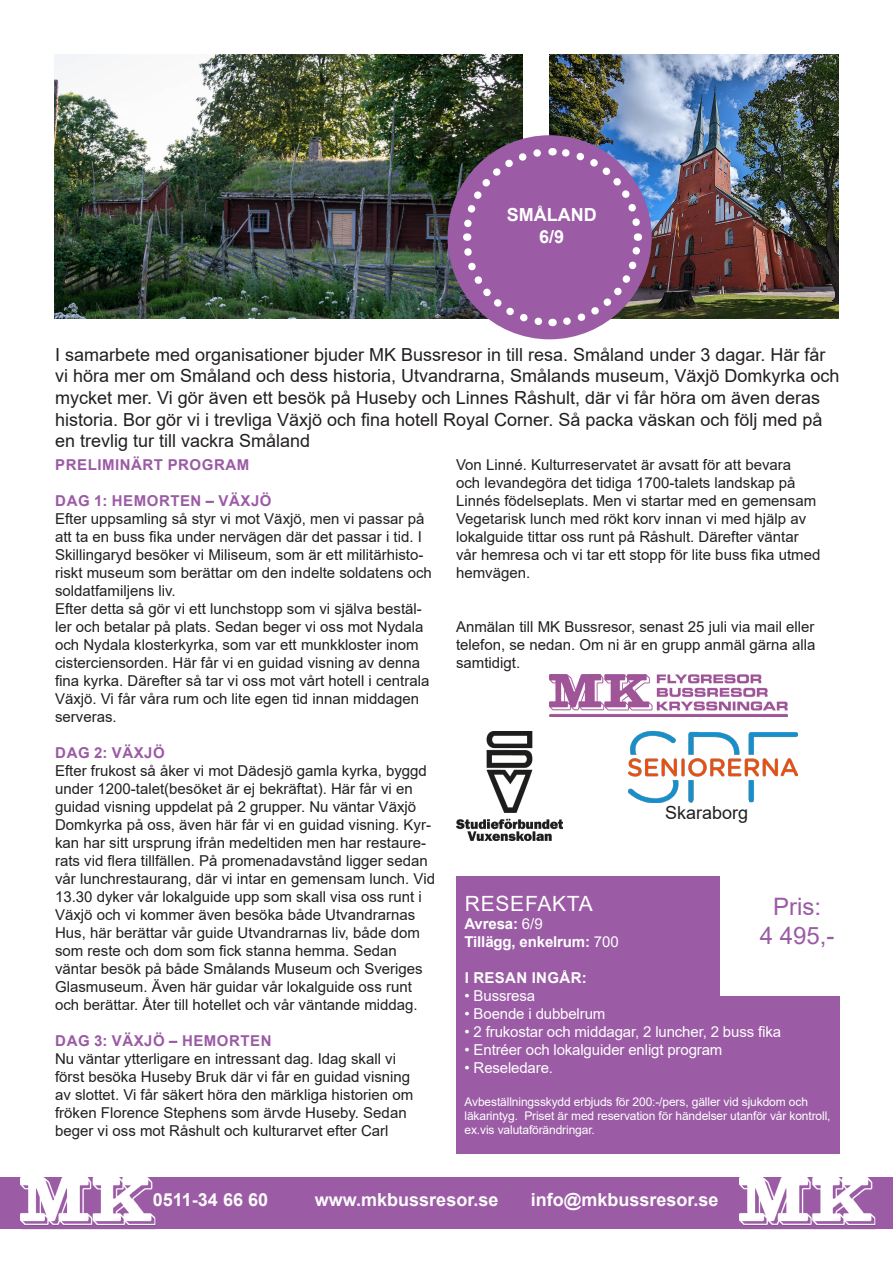
<style>
.page{position:relative;width:893px;height:1263px;background:#fff}
.page>*{position:absolute;margin:0;border:0;box-sizing:border-box;transform-origin:0 0}
.t1{font:24px/28.8px "Arial";color:#9b5ba5;text-align:center}
.t2{font:21px "Arial";letter-spacing:.035em;color:#fff}
.t3{font:18px/21.6px "Arial";color:#231f20}
.t4{font:700 18px "Arial";color:#fcfcfc}
.t5{font:700 18px/21.6px "Arial";color:#fff;text-align:center}
.t6{font:15px/18px "Arial";color:#231f20}
.t7{font:15px "Arial";letter-spacing:-.01em;color:#fff}
.t8{font:700 15px "Arial";letter-spacing:.035em;color:#9b5ba5}
.t9{font:700 15px/18px "Arial";letter-spacing:-.01em;color:#fff}
.t10{font:700 15px "Arial";letter-spacing:.025em;color:#fff}
.t11{font:12px/14.4px "Arial";letter-spacing:-.01em;color:#fff}
.s1{font-weight:400}
</style>
<div class="page">
<div style="left:0;top:1177px;width:893px;height:51px;background:#9b5ba5"></div>
<img style="left:54px;top:54px;width:469px;height:265px">
<img style="left:550px;top:54px;width:289px;height:265px">
<div style="left:448px;top:135px;width:204px;height:204px;background:#9b5ba5;border-radius:50%"></div>
<svg style="left:459px;top:144px;width:186px;height:186px"></svg>
<img style="left:21px;top:1177px;width:136px;height:53px">
<img style="left:740px;top:1177px;width:136px;height:53px">
<div style="left:456px;top:876px;width:383px;height:277px;background:#9b5ba5"></div>
<div style="left:720px;top:869px;width:154px;height:126px;background:#fff"></div>
<img style="left:456px;top:731px;width:106px;height:110px">
<img style="left:550px;top:674px;width:238px;height:43px">
<img style="left:629px;top:731px;width:168px;height:71px">
<p class="t5" style="left:507px;top:204px;width:91px">SMÅLAND<br>6/9</p>
<p class="t3" style="left:55px;top:343px;width:786px">I samarbete med organisationer bjuder MK Bussresor in till resa. Småland under 3 dagar. Här får vi höra mer om Småland och dess historia, Utvandrarna, Smålands museum, Växjö Domkyrka och mycket mer. Vi gör även ett besök på Huseby och Linnes Råshult, där vi får höra om även deras historia. Bor gör vi i trevliga Växjö och fina hotell Royal Corner. Så packa väskan och följ med på en trevlig tur till vackra Småland</p>
<p class="t8" style="left:55px;top:454px;width:195px">PRELIMINÄRT PROGRAM</p>
<p class="t8" style="left:55px;top:490px;width:218px">DAG 1: HEMORTEN – VÄXJÖ</p>
<p class="t6" style="left:55px;top:510px;width:378px">Efter uppsamling så styr vi mot Växjö, men vi passar på att ta en buss fika under nervägen där det passar i tid. I Skillingaryd besöker vi Miliseum, som är ett militärhisto&shy;riskt museum som berättar om den indelte soldatens och soldatfamiljens liv.</p>
<p class="t6" style="left:55px;top:600px;width:376px">Efter detta så gör vi ett lunchstopp som vi själva bestäl&shy;ler och betalar på plats. Sedan beger vi oss mot Nydala och Nydala klosterkyrka, som var ett munkkloster inom cisterciensorden. Här får vi en guidad visning av denna fina kyrka. Därefter så tar vi oss mot vårt hotell i centrala Växjö. Vi får våra rum och lite egen tid innan middagen serveras.</p>
<p class="t8" style="left:55px;top:742px;width:111px">DAG 2: VÄXJÖ</p>
<p class="t6" style="left:55px;top:762px;width:381px">Efter frukost så åker vi mot Dädesjö gamla kyrka, byggd under 1200-talet(besöket är ej bekräftat). Här får vi en guidad visning uppdelat på 2 grupper. Nu väntar Växjö Domkyrka på oss, även här får vi en guidad visning. Kyr&shy;kan har sitt ursprung ifrån medeltiden men har restaure&shy;rats vid flera tillfällen. På promenadavstånd ligger sedan vår lunchrestaurang, där vi intar en gemensam lunch. Vid 13.30 dyker vår lokalguide upp som skall visa oss runt i Växjö och vi kommer även besöka både Utvandrarnas Hus, här berättar vår guide Utvandrarnas liv, både dom som reste och dom som fick stanna hemma. Sedan väntar besök på både Smålands Museum och Sveriges Glasmuseum. Även här guidar vår lokalguide oss runt och berättar. Åter till hotellet och vår väntande middag.</p>
<p class="t8" style="left:55px;top:1030px;width:218px">DAG 3: VÄXJÖ – HEMORTEN</p>
<p class="t6" style="left:55px;top:1050px;width:360px">Nu väntar ytterligare en intressant dag. Idag skall vi först besöka Huseby Bruk där vi får en guidad visning av slottet. Vi får säkert höra den märkliga historien om fröken Florence Stephens som ärvde Huseby. Sedan beger vi oss mot Råshult och kulturarvet efter Carl</p>
<p class="t6" style="left:456px;top:456px;width:366px">Von Linné. Kulturreservatet är avsatt för att bevara<br>och levandegöra det tidiga 1700-talets landskap på Linnés födelseplats. Men vi startar med en gemensam Vegetarisk lunch med rökt korv innan vi med hjälp av lokalguide tittar oss runt på Råshult. Därefter väntar vår hemresa och vi tar ett stopp för lite buss fika utmed hemvägen.</p>
<p class="t6" style="left:456px;top:618px;width:361px;text-align:justify">Anmälan till MK Bussresor, senast 25 juli via mail eller telefon, se nedan. Om ni är en grupp anmäl gärna alla samtidigt.</p>
<p class="t3" style="left:665px;top:802px;width:85px">Skaraborg</p>
<p class="t2" style="left:465px;top:889px;width:130px">RESEFAKTA</p>
<p class="t9" style="left:464px;top:915px;width:156px">Avresa: <span class="s1">6/9<br></span>Tillägg, enkelrum: <span class="s1">700</span></p>
<p class="t10" style="left:465px;top:967px;width:123px">I RESAN INGÅR:</p>
<p class="t7" style="left:464px;top:986px;width:72px">• Bussresa</p>
<p class="t7" style="left:464px;top:1004px;width:142px">• Boende i dubbelrum</p>
<p class="t7" style="left:464px;top:1022px;width:318px">• 2 frukostar och middagar, 2 luncher, 2 buss fika</p>
<p class="t7" style="left:464px;top:1040px;width:259px">• Entréer och lokalguider enligt program</p>
<p class="t7" style="left:464px;top:1058px;width:90px">• Reseledare.</p>
<p class="t11" style="left:464px;top:1094px;width:368px">Avbeställningsskydd erbjuds för 200:-/pers, gäller vid sjukdom och läkarintyg. Priset är med reservation för händelser utanför vår kontroll, ex.vis valutaförändringar.</p>
<p class="t1" style="left:760px;top:892px;width:76px">Pris:<br>4 495,-</p>
<p class="t4" style="left:153px;top:1187px;width:117px">0511-34 66 60</p>
<p class="t4" style="left:315px;top:1187px;width:185px">www.mkbussresor.se</p>
<p class="t4" style="left:531px;top:1187px;width:189px">info@mkbussresor.se</p>
</div>
